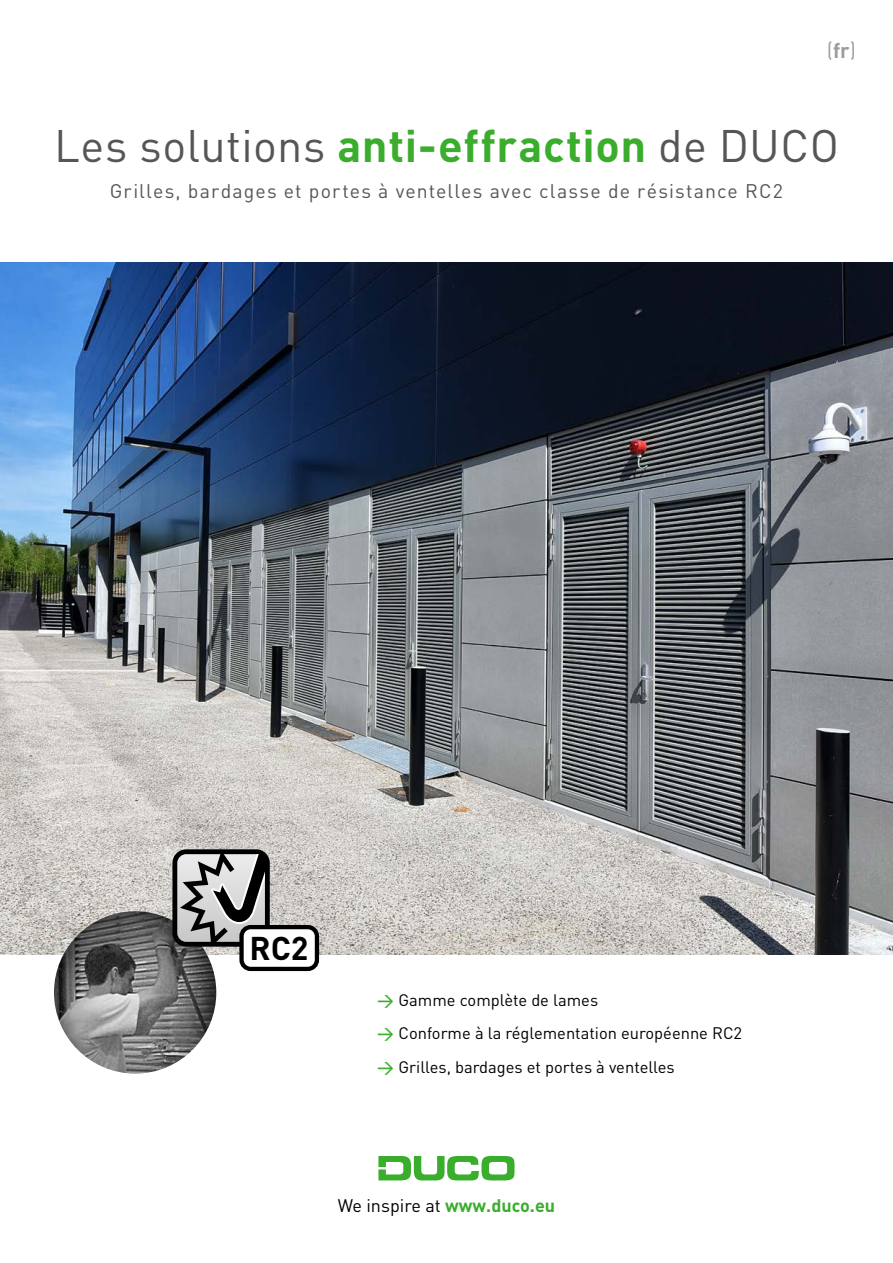
<style>
.page{position:relative;width:893px;height:1263px;background:#fff}
.page>*{position:absolute;margin:0;border:0;box-sizing:border-box;transform-origin:0 0}
.t1{font:45px "DINOT";letter-spacing:.01em;color:#565655}
.t2{font:700 32.55px "DINOT";color:#000}
.t3{font:21px "DINOT";color:#9c9c9d}
.t4{font:19.5px "DINOT";letter-spacing:.055em;color:#565655}
.t5{font:18px "DINOT";color:#000}
.t6{font:16.5px "DINOT";color:#000}
.s1{font-weight:700}
.s2{font-weight:700;color:#3aad2c}
.s3{font-weight:500;color:#3aad2c}
</style>
<div class="page">
<img style="left:1px;top:263px;width:892px;height:692px">
<img style="left:54px;top:911px;width:162px;height:162px;border-radius:81px">
<svg style="left:172px;top:849px;width:98px;height:98px;background:#838484"></svg>
<div style="left:242px;top:927px;width:75px;height:42px;background:#fff;border-radius:9px"></div>
<div style="left:239px;top:925px;width:80px;height:46px;border:4px solid #000;border-radius:9px"></div>
<svg style="left:378px;top:1156px;width:137px;height:25px"></svg>
<img style="left:0;top:262px;width:1px;height:299px">
<div style="left:0;top:561px;width:86px;height:525px;background:#fff;opacity:.5"></div>
<p class="t3" style="left:827px;top:36px;width:31px">(<span class="s1">fr</span>)</p>
<h1 class="t1" style="left:54px;top:115px;width:786px">Les solutions <span class="s2">anti-effraction</span> de DUCO</h1>
<p class="t4" style="left:110px;top:178px;width:675px">Grilles, bardages et portes à ventelles avec classe de résistance RC2</p>
<h2 class="t2" style="left:249px;top:926px;width:61px">RC2</h2>
<p class="t6" style="left:377px;top:988px;width:222px"><span class="s3">→</span> Gamme complète de lames</p>
<p class="t6" style="left:377px;top:1022px;width:366px"><span class="s3">→</span> Conforme à la réglementation européenne RC2</p>
<p class="t6" style="left:377px;top:1056px;width:299px"><span class="s3">→</span> Grilles, bardages et portes à ventelles</p>
<p class="t5" style="left:338px;top:1193px;width:219px">We inspire at <span class="s2">www.duco.eu</span></p>
</div>
